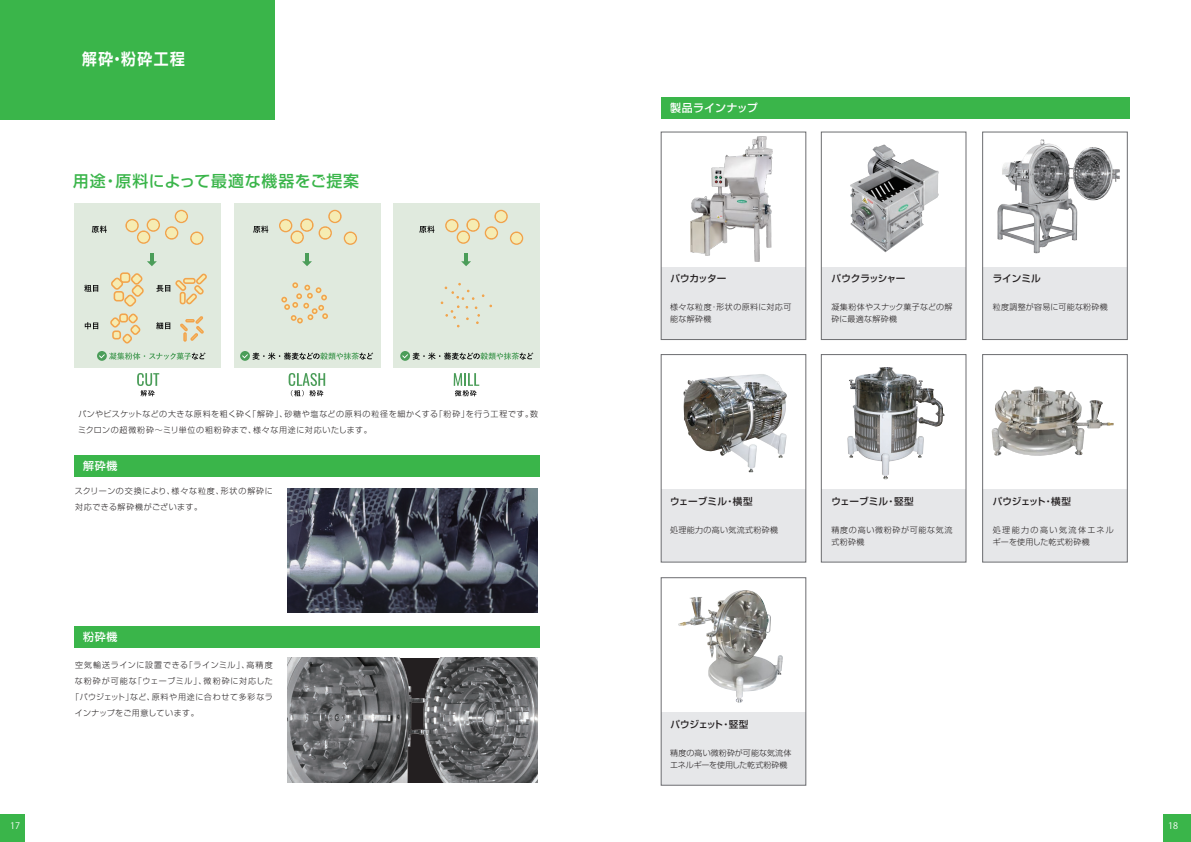
<style>
.page{position:relative;width:1191px;height:842px;background:#fff}
.page>*{position:absolute;margin:0;border:0;box-sizing:border-box;transform-origin:0 0}
.t1{font:500 15.9px "Shin Go Pr 6 N";letter-spacing:.05em;color:#3ab54a}
.t2{font:700 15.9px "Shin Go Pr 6 N De";letter-spacing:.1em;color:#fff;scale:.93 1}
.t3{font:500 11px "Shin Go Pr 6 N";color:#fff}
.t4{font:500 11px "Shin Go Pr 6 N";letter-spacing:.035em;color:#fff}
.t5{font:500 9.6px "Shin Go Pr 6 N";letter-spacing:.01em;color:#231f20}
.t6{font:500 9.6px "Shin Go Pr 6 N";letter-spacing:-.04em;color:#231f20}
.t7{font:500 9.6px "Shin Go Pr 6 N";letter-spacing:-.01em;color:#231f20}
.t8{font:500 9.6px "Shin Go Pr 6 N";letter-spacing:-.035em;color:#231f20}
.t9{font:9px "Koz Go Pr 6 N";color:#fff}
.t10{font:300 8px/16px "Shin Go Pr 6 N";letter-spacing:.075em;color:#231f20}
.t11{font:300 8px/12px "Shin Go Pr 6 N";letter-spacing:.055em;color:#231f20}
.t12{font:300 8px/12px "Shin Go Pr 6 N";color:#231f20}
.t13{font:300 8px/12px "Shin Go Pr 6 N";letter-spacing:.145em;color:#231f20}
.t14{font:300 8px "Shin Go Pr 6 N";letter-spacing:.08em;color:#231f20}
.t15{font:300 8px "Shin Go Pr 6 N";letter-spacing:.085em;color:#231f20}
.t16{font:300 8px "Shin Go Pr 6 N";letter-spacing:.105em;color:#231f20}
.t17{font:300 8px/12px "Shin Go Pr 6 N";letter-spacing:.03em;color:#231f20}
.t18{font:300 8px/12px "Shin Go Pr 6 N";letter-spacing:.09em;color:#231f20}
</style>
<div class="page">
<div style="left:661px;top:489px;width:145px;height:73px;background:#e6e7e9"></div>
<div style="left:661px;top:354px;width:145px;height:208px;border:1px solid #6c6d70"></div>
<div style="left:821px;top:489px;width:145px;height:73px;background:#e6e7e9"></div>
<div style="left:821px;top:354px;width:145px;height:208px;border:1px solid #6c6d70"></div>
<div style="left:982px;top:489px;width:145px;height:73px;background:#e6e7e9"></div>
<div style="left:982px;top:354px;width:145px;height:208px;border:1px solid #6c6d70"></div>
<div style="left:661px;top:712px;width:145px;height:73px;background:#e6e7e9"></div>
<div style="left:661px;top:577px;width:145px;height:208px;border:1px solid #6c6d70"></div>
<div style="left:661px;top:267px;width:145px;height:73px;background:#e6e7e9"></div>
<div style="left:661px;top:132px;width:145px;height:208px;border:1px solid #6c6d70"></div>
<div style="left:821px;top:267px;width:145px;height:73px;background:#e6e7e9"></div>
<div style="left:821px;top:132px;width:145px;height:208px;border:1px solid #6c6d70"></div>
<div style="left:982px;top:267px;width:145px;height:73px;background:#e6e7e9"></div>
<div style="left:982px;top:132px;width:145px;height:208px;border:1px solid #6c6d70"></div>
<div style="left:0;top:0;width:274px;height:119px;background:#3ab54a"></div>
<div style="left:74px;top:455px;width:465px;height:22px;background:#3ab54a"></div>
<div style="left:661px;top:97px;width:468px;height:22px;background:#3ab54a"></div>
<div style="left:1163px;top:815px;width:28px;height:27px;background:#3ab54a"></div>
<div style="left:0;top:815px;width:25px;height:27px;background:#3ab54a"></div>
<img style="left:287px;top:488px;width:250px;height:125px">
<img style="left:287px;top:658px;width:250px;height:124px">
<div style="left:74px;top:626px;width:465px;height:22px;background:#3ab54a"></div>
<img style="left:850px;top:145px;width:89px;height:107px">
<img style="left:690px;top:136px;width:82px;height:126px">
<img style="left:997px;top:139px;width:122px;height:115px">
<img style="left:678px;top:590px;width:105px;height:112px">
<img style="left:683px;top:374px;width:104px;height:99px">
<img style="left:847px;top:367px;width:97px;height:112px">
<img style="left:991px;top:386px;width:123px;height:70px">
<svg style="left:137px;top:373px;width:22px;height:23px"></svg>
<svg style="left:289px;top:373px;width:36px;height:24px"></svg>
<svg style="left:454px;top:373px;width:25px;height:23px"></svg>
<div style="left:75px;top:203px;width:146px;height:165px;background:#e0eade"></div>
<svg style="left:97px;top:351px;width:10px;height:10px"></svg>
<svg style="left:99px;top:352px;width:106px;height:8px"></svg>
<svg style="left:147px;top:253px;width:10px;height:13px"></svg>
<svg style="left:111px;top:273px;width:33px;height:34px"></svg>
<svg style="left:84px;top:285px;width:14px;height:7px"></svg>
<svg style="left:156px;top:273px;width:51px;height:31px"></svg>
<svg style="left:110px;top:314px;width:31px;height:29px"></svg>
<svg style="left:85px;top:322px;width:13px;height:7px"></svg>
<svg style="left:180px;top:316px;width:24px;height:25px"></svg>
<svg style="left:156px;top:322px;width:14px;height:7px"></svg>
<svg style="left:125px;top:210px;width:78px;height:35px"></svg>
<div style="left:127px;top:220px;width:10px;height:11px;background:#f6ecb2;border-radius:50%"></div>
<div style="left:138px;top:232px;width:11px;height:10px;background:#f6ecb2;border-radius:50%"></div>
<div style="left:148px;top:220px;width:10px;height:10px;background:#f6ecb2;border-radius:50%"></div>
<div style="left:167px;top:228px;width:10px;height:10px;background:#f6ecb2;border-radius:50%"></div>
<div style="left:192px;top:233px;width:10px;height:10px;background:#f6ecb2;border-radius:50%"></div>
<div style="left:176px;top:211px;width:10px;height:11px;background:#f6ecb2;border-radius:50%"></div>
<svg style="left:92px;top:226px;width:15px;height:7px"></svg>
<div style="left:234px;top:203px;width:146px;height:165px;background:#e0eade"></div>
<svg style="left:240px;top:351px;width:10px;height:10px"></svg>
<svg style="left:242px;top:352px;width:131px;height:8px"></svg>
<svg style="left:281px;top:282px;width:47px;height:41px"></svg>
<svg style="left:302px;top:253px;width:10px;height:13px"></svg>
<svg style="left:279px;top:210px;width:78px;height:35px"></svg>
<div style="left:280px;top:220px;width:11px;height:11px;background:#f6ecb2;border-radius:50%"></div>
<div style="left:292px;top:232px;width:10px;height:10px;background:#f6ecb2;border-radius:50%"></div>
<div style="left:302px;top:220px;width:10px;height:10px;background:#f6ecb2;border-radius:50%"></div>
<div style="left:320px;top:228px;width:10px;height:10px;background:#f6ecb2;border-radius:50%"></div>
<div style="left:345px;top:233px;width:10px;height:10px;background:#f6ecb2;border-radius:50%"></div>
<div style="left:330px;top:211px;width:10px;height:11px;background:#f6ecb2;border-radius:50%"></div>
<svg style="left:253px;top:226px;width:15px;height:7px"></svg>
<div style="left:393px;top:203px;width:146px;height:165px;background:#e0eade"></div>
<svg style="left:400px;top:351px;width:10px;height:10px"></svg>
<svg style="left:402px;top:352px;width:131px;height:8px"></svg>
<svg style="left:441px;top:283px;width:51px;height:44px"></svg>
<svg style="left:461px;top:253px;width:10px;height:13px"></svg>
<svg style="left:445px;top:210px;width:78px;height:35px"></svg>
<div style="left:447px;top:220px;width:10px;height:11px;background:#f6ecb2;border-radius:50%"></div>
<div style="left:458px;top:232px;width:10px;height:10px;background:#f6ecb2;border-radius:50%"></div>
<div style="left:468px;top:220px;width:10px;height:10px;background:#f6ecb2;border-radius:50%"></div>
<div style="left:486px;top:228px;width:10px;height:10px;background:#f6ecb2;border-radius:50%"></div>
<div style="left:511px;top:233px;width:10px;height:10px;background:#f6ecb2;border-radius:50%"></div>
<div style="left:496px;top:211px;width:10px;height:11px;background:#f6ecb2;border-radius:50%"></div>
<svg style="left:419px;top:226px;width:15px;height:7px"></svg>
<h1 class="t2" style="left:82px;top:46px;width:112px">解砕・粉砕工程</h1>
<h1 class="t1" style="left:73px;top:168px;width:288px">用途・原料によって最適な機器をご提案</h1>
<p class="t10" style="left:78px;top:406px;width:461px">パンやビスケットなどの大きな原料を粗く砕く「解砕」、砂糖や塩などの原料の粒径を細かくする「粉砕」を行う工程です。数ミクロンの超微粉砕～ミリ単位の粗粉砕まで、様々な用途に対応いたします。</p>
<h2 class="t4" style="left:83px;top:457px;width:36px">解砕機</h2>
<p class="t10" style="left:75px;top:482px;width:199px">スクリーンの交換により、様々な粒度、形状の解砕に対応できる解砕機がございます。</p>
<h2 class="t4" style="left:83px;top:628px;width:36px">粉砕機</h2>
<p class="t15" style="left:75px;top:658px;width:199px">空気輸送ラインに設置できる「ラインミル」、高精度</p>
<p class="t16" style="left:75px;top:674px;width:199px">な粉砕が可能な「ウェーブミル」、微粉砕に対応した</p>
<p class="t14" style="left:71px;top:690px;width:203px">「パウジェット」など、原料や用途に合わせて多彩なラ</p>
<p class="t11" style="left:75px;top:706px;width:125px">インナップをご用意しています。</p>
<h2 class="t3" style="left:670px;top:99px;width:89px">製品ラインナップ</h2>
<p class="t7" style="left:670px;top:271px;width:58px">パウカッター</p>
<p class="t11" style="left:670px;top:300px;width:123px">様々な粒度・形状の原料に対応可能な解砕機</p>
<p class="t8" style="left:831px;top:271px;width:75px">パウクラッシャー</p>
<p class="t17" style="left:831px;top:300px;width:123px">凝集粉体やスナック菓子などの解砕に最適な解砕機</p>
<p class="t7" style="left:992px;top:271px;width:50px">ラインミル</p>
<p class="t11" style="left:992px;top:300px;width:117px">粒度調整が容易に可能な粉砕機</p>
<p class="t5" style="left:670px;top:494px;width:84px">ウェーブミル・横型</p>
<p class="t11" style="left:670px;top:523px;width:109px">処理能力の高い気流式粉砕機</p>
<p class="t5" style="left:831px;top:494px;width:84px">ウェーブミル・竪型</p>
<p class="t18" style="left:831px;top:523px;width:123px">精度の高い微粉砕が可能な気流式粉砕機</p>
<p class="t6" style="left:993px;top:494px;width:80px">パウジェット・横型</p>
<p class="t13" style="left:992px;top:523px;width:123px">処理能力の高い気流体エネルギーを使用した乾式粉砕機</p>
<p class="t6" style="left:670px;top:717px;width:80px">パウジェット・竪型</p>
<p class="t12" style="left:670px;top:746px;width:123px">精度の高い微粉砕が可能な気流体エネルギーを使用した乾式粉砕機</p>
<p class="t9" style="left:10px;top:820px;width:11px">17</p>
<p class="t9" style="left:1168px;top:820px;width:11px">18</p>
</div>
